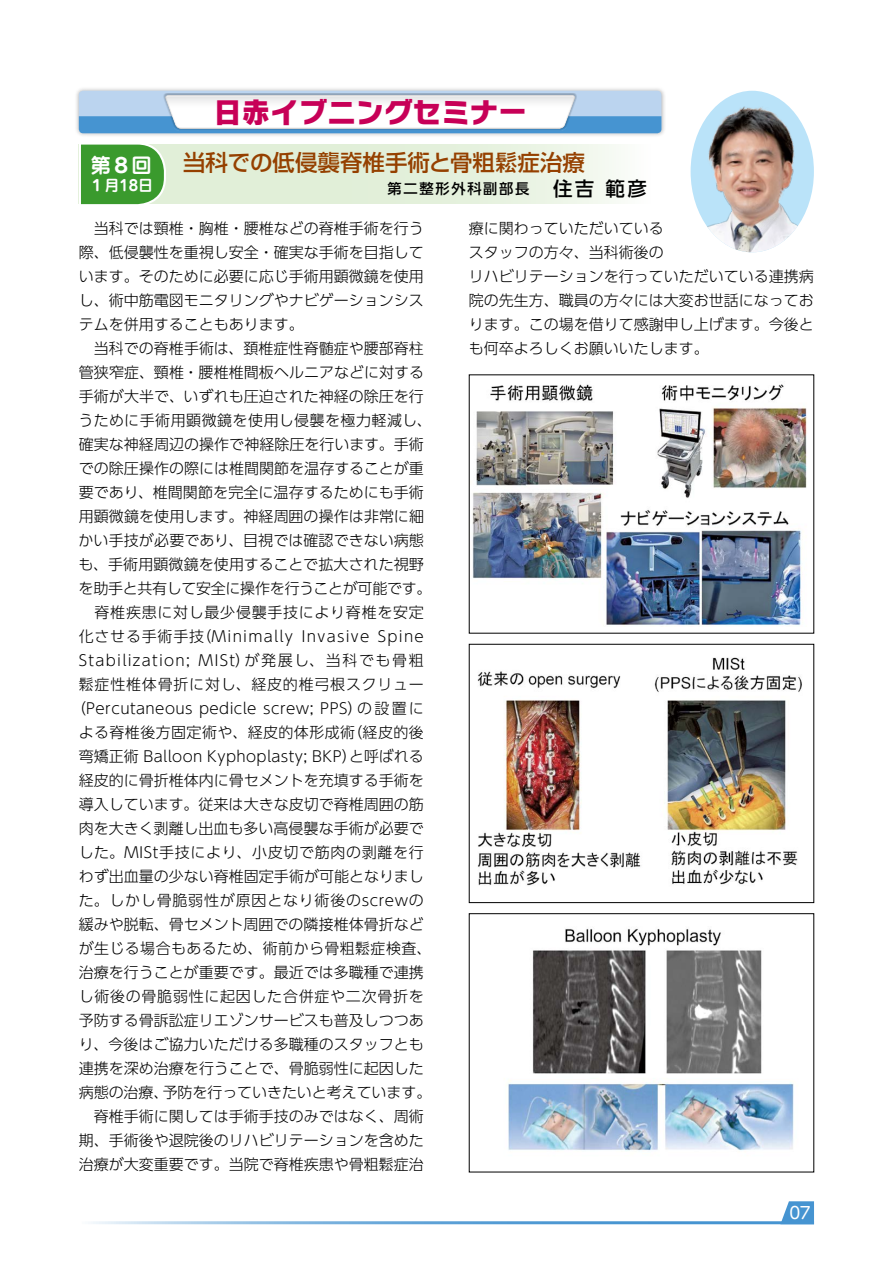
<style>
.page{position:relative;width:893px;height:1263px;background:#fff}
.page>*{position:absolute;margin:0;border:0;box-sizing:border-box;transform-origin:0 0}
.t1{font:28.5px "Rodin NTLG Pro EB";color:#c70057}
.t2{font:500 22.5px "Shin Go Pro";color:#954000}
.t3{font:700 20.25px "Jun 501 Pro";color:#fff}
.t4{font:16.5px "UD Shin M Go Pro";color:#fff}
.t5{font:300 15px/24px "UD Shin Go Pro";color:#000}
.t6{font:300 15px "UD Shin Go Pro";letter-spacing:.05em;color:#000}
.t7{font:300 15px "UD Shin Go Pro";letter-spacing:.025em;color:#000}
.t8{font:300 15px "UD Shin Go Pro";letter-spacing:.085em;color:#000}
.t9{font:300 15px "UD Shin Go Pro";letter-spacing:.03em;color:#000}
.t10{font:300 15px "UD Shin Go Pro";letter-spacing:-.02em;color:#000}
.t11{font:300 15px "UD Shin Go Pro";letter-spacing:.045em;color:#000}
.t12{font:700 15px "Jun 501 Pro";color:#fff}
.t13{font:500 14.25px "UD Shin Go Pro";letter-spacing:.12em;color:#000}
.s1{font-size:19.5px}
</style>
<div class="page">
<div style="left:74px;top:86px;width:592px;height:52px;background:#000;opacity:.3"></div>
<div style="left:79px;top:91px;width:582px;height:42px;background:#bbd4ef;border-radius:4px"></div>
<div style="left:79px;top:116px;width:582px;height:17px;background:#4694d1"></div>
<div style="left:163px;top:93px;width:414px;height:39px;background:#000;opacity:.75"></div>
<img style="left:691px;top:91px;width:123px;height:161px">
<svg style="left:167px;top:145px;width:449px;height:59px;background:#e5f1dd"></svg>
<svg style="left:78px;top:144px;width:89px;height:61px;background:#54a748"></svg>
<img style="left:472px;top:384px;width:335px;height:242px">
<img style="left:477px;top:657px;width:325px;height:229px">
<div style="left:469px;top:644px;width:345px;height:259px;border:1px solid #000"></div>
<img style="left:508px;top:929px;width:286px;height:222px">
<svg style="left:781px;top:1201px;width:33px;height:20px"></svg>
<hr style="left:81px;top:1221px;width:733px;height:3px;background:#4694d1">
<h1 class="t1" style="left:213px;top:92px;width:315px">日赤イブニングセミナー</h1>
<h2 class="t2" style="left:183px;top:144px;width:404px">当科での低侵襲脊椎手術と骨粗鬆症治療</h2>
<h3 class="t3" style="left:91px;top:150px;width:62px">第８回</h3>
<p class="t12" style="left:89px;top:174px;width:65px">１月18日</p>
<p class="t13" style="left:388px;top:177px;width:261px">第二整形外科副部長<span class="s1">　住吉 範彦</span></p>
<p class="t5" style="left:79px;top:216px;width:346px">　当科では頸椎・胸椎・腰椎などの脊椎手術を行う</p>
<p class="t5" style="left:79px;top:240px;width:346px">際、低侵襲性を重視し安全・確実な手術を目指して</p>
<p class="t5" style="left:79px;top:264px;width:346px">います。そのために必要に応じ手術用顕微鏡を使用</p>
<p class="t5" style="left:79px;top:288px;width:346px">し、術中筋電図モニタリングやナビゲーションシス</p>
<p class="t5" style="left:79px;top:312px;width:226px">テムを併用することもあります。</p>
<p class="t5" style="left:79px;top:336px;width:347px">　当科での脊椎手術は、頚椎症性脊髄症や腰部脊柱</p>
<p class="t5" style="left:79px;top:360px;width:347px">管狭窄症、頸椎・腰椎椎間板ヘルニアなどに対する</p>
<p class="t5" style="left:79px;top:384px;width:347px">手術が大半で、いずれも圧迫された神経の除圧を行</p>
<p class="t9" style="left:78px;top:408px;width:355px">うために手術用顕微鏡を使用し侵襲を極力軽減し、</p>
<p class="t5" style="left:79px;top:432px;width:347px">確実な神経周辺の操作で神経除圧を行います。手術</p>
<p class="t5" style="left:79px;top:456px;width:347px">での除圧操作の際には椎間関節を温存することが重</p>
<p class="t5" style="left:79px;top:480px;width:347px">要であり、椎間関節を完全に温存するためにも手術</p>
<p class="t5" style="left:79px;top:504px;width:347px">用顕微鏡を使用します。神経周囲の操作は非常に細</p>
<p class="t5" style="left:79px;top:528px;width:347px">かい手技が必要であり、目視では確認できない病態</p>
<p class="t5" style="left:79px;top:552px;width:347px">も、手術用顕微鏡を使用することで拡大された視野</p>
<p class="t10" style="left:79px;top:576px;width:354px">を助手と共有して安全に操作を行うことが可能です。</p>
<p class="t6" style="left:79px;top:600px;width:346px">　脊椎疾患に対し最少侵襲手技により脊椎を安定</p>
<p class="t8" style="left:79px;top:624px;width:347px">化させる手術手技（Minimally Invasive Spine</p>
<p class="t8" style="left:79px;top:648px;width:347px">Stabilization; MISt）が発展し、当科でも骨粗</p>
<p class="t6" style="left:79px;top:672px;width:347px">鬆症性椎体骨折に対し、経皮的椎弓根スクリュー</p>
<p class="t7" style="left:71px;top:696px;width:354px">（Percutaneous pedicle screw; PPS）の設置に</p>
<p class="t9" style="left:79px;top:720px;width:347px">よる脊椎後方固定術や、経皮的体形成術（経皮的後</p>
<p class="t7" style="left:79px;top:744px;width:347px">弯矯正術 Balloon Kyphoplasty; BKP）と呼ばれる</p>
<p class="t5" style="left:79px;top:768px;width:347px">経皮的に骨折椎体内に骨セメントを充填する手術を</p>
<p class="t5" style="left:79px;top:792px;width:347px">導入しています。従来は大きな皮切で脊椎周囲の筋</p>
<p class="t5" style="left:79px;top:816px;width:347px">肉を大きく剥離し出血も多い高侵襲な手術が必要で</p>
<p class="t11" style="left:79px;top:840px;width:347px">した。MISt手技により、小皮切で筋肉の剥離を行</p>
<p class="t5" style="left:79px;top:864px;width:347px">わず出血量の少ない脊椎固定手術が可能となりまし</p>
<p class="t6" style="left:79px;top:888px;width:347px">た。しかし骨脆弱性が原因となり術後のscrewの</p>
<p class="t5" style="left:79px;top:912px;width:347px">緩みや脱転、骨セメント周囲での隣接椎体骨折など</p>
<p class="t7" style="left:79px;top:936px;width:354px">が生じる場合もあるため、術前から骨粗鬆症検査、</p>
<p class="t5" style="left:79px;top:960px;width:347px">治療を行うことが重要です。最近では多職種で連携</p>
<p class="t6" style="left:79px;top:984px;width:347px">し術後の骨脆弱性に起因した合併症や二次骨折を</p>
<p class="t5" style="left:79px;top:1008px;width:347px">予防する骨訴訟症リエゾンサービスも普及しつつあ</p>
<p class="t5" style="left:79px;top:1032px;width:347px">り、今後はご協力いただける多職種のスタッフとも</p>
<p class="t5" style="left:79px;top:1056px;width:347px">連携を深め治療を行うことで、骨脆弱性に起因した</p>
<p class="t5" style="left:79px;top:1080px;width:354px">病態の治療、予防を行っていきたいと考えています。</p>
<p class="t5" style="left:79px;top:1104px;width:347px">　脊椎手術に関しては手術手技のみではなく、周術</p>
<p class="t5" style="left:79px;top:1128px;width:347px">期、手術後や退院後のリハビリテーションを含めた</p>
<p class="t5" style="left:79px;top:1152px;width:347px">治療が大変重要です。当院で脊椎疾患や骨粗鬆症治</p>
<p class="t5" style="left:469px;top:216px;width:346px">療に関わっていただいている<br>スタッフの方々、当科術後の<br>リハビリテーションを行っていただいている連携病院の先生方、職員の方々には大変お世話になっております。この場を借りて感謝申し上げます。今後とも何卒よろしくお願いいたします。</p>
<p class="t4" style="left:790px;top:1199px;width:22px">07</p>
</div>
